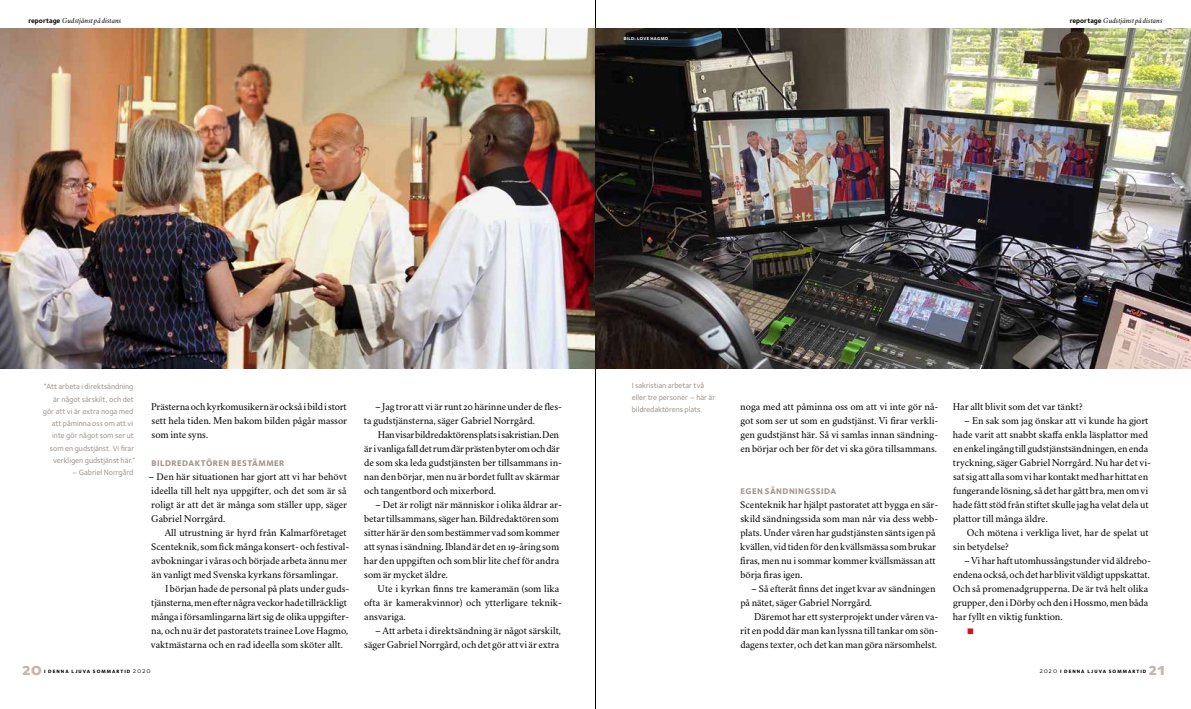
<style>
.page{position:relative;width:1191px;height:709px;background:#fff}
.page>*{position:absolute;margin:0;border:0;box-sizing:border-box;transform-origin:0 0}
.t1{font:17px "Foundry Sterling Extra Bold OSF";color:#c5b7ac}
.t2{font:10.6px/14px "Crimson Svk 2.0";color:#000}
.t3{font:800 8.5px "Foundry Sterling";letter-spacing:.05em;color:#a2978f}
.t4{font:8px "Zapf Dingbats ITC";color:#d51317}
.t5{font:7.8px/12.3px "Foundry Sterling Medium OSF";color:#a2978f}
.t6{font:italic 7.8px "Crimson Svk 2.0";color:#000}
.t7{font:4.9px "Foundry Sterling Extra Bld Expert";letter-spacing:.215em;color:#000}
.t8{font:700 4.5px "Foundry Sterling";letter-spacing:.075em;color:#fff}
.s1{font-family:"Foundry Sterling Bold OSF";font-style:normal;font-size:7px}
.s2{font-family:"Foundry Sterling Book Expert";font-size:7px}
</style>
<div class="page">
<hr style="left:595px;top:0;width:1px;height:709px;background:#000">
<img style="left:0;top:28px;width:1191px;height:340px">
<p class="t6" style="left:29px;top:15px;width:94px"><span class="s1">reportage</span> Gudstjänst på distans</p>
<p class="t6" style="left:1069px;top:15px;width:94px"><span class="s1">reportage</span> Gudstjänst på distans</p>
<p class="t8" style="left:624px;top:35px;width:46px">BILD: LOVE HAGMO</p>
<p class="t5" style="left:43px;top:380px;width:94px;text-align:right">”Att arbeta i direktsändning är något särskilt, och det gör att vi är extra noga med att påminna oss om att vi inte gör något som ser ut som en gudstjänst. Vi firar verkligen gudstjänst här.”</p>
<p class="t5" style="left:72px;top:466px;width:63px">– Gabriel Norrgård</p>
<p class="t2" style="left:151px;top:399px;width:198px;text-align:justify">Prästerna och kyrkomusikern är också i bild i stort sett hela tiden. Men bakom bilden pågår massor som inte syns.</p>
<p class="t3" style="left:152px;top:457px;width:134px">BILDREDAKTÖREN BESTÄMMER</p>
<p class="t2" style="left:148px;top:469px;width:200px;text-align:justify">– Den här situationen har gjort att vi har behövt ideella till helt nya uppgifter, och det som är så roligt är att det är många som ställer upp, säger Gabriel Norrgård.</p>
<p class="t2" style="left:165px;top:525px;width:184px">All utrustning är hyrd från Kalmarföretaget</p>
<p class="t2" style="left:151px;top:539px;width:198px">Scenteknik, som fick många konsert- och festival-</p>
<p class="t2" style="left:152px;top:553px;width:197px">avbokningar i våras och började arbeta ännu mer</p>
<p class="t2" style="left:152px;top:567px;width:188px">än vanligt med Svenska kyrkans församlingar.</p>
<p class="t2" style="left:165px;top:581px;width:186px">I början hade de personal på plats under guds-</p>
<p class="t2" style="left:151px;top:595px;width:197px">tjänsterna, men efter några veckor hade tillräckligt</p>
<p class="t2" style="left:151px;top:609px;width:200px">många i församlingarna lärt sig de olika uppgifter-</p>
<p class="t2" style="left:151px;top:623px;width:198px">na, och nu är det pastoratets trainee Love Hagmo,</p>
<p class="t2" style="left:151px;top:637px;width:193px">vaktmästarna och en rad ideella som sköter allt.</p>
<p class="t2" style="left:364px;top:399px;width:200px;text-indent:11px">– Jag tror att vi är runt 20 härinne under de fles&shy;ta gudstjänsterna, säger Gabriel Norrgård.</p>
<p class="t2" style="left:364px;top:427px;width:198px;text-indent:14px">Han visar bildredaktörens plats i sakristian. Den är i vanliga fall det rum där prästen byter om och där de som ska leda gudstjänsten ber tillsammans in&shy;nan den börjar, men nu är bordet fullt av skärmar och tangentbord och mixerbord.</p>
<p class="t2" style="left:364px;top:497px;width:200px;text-indent:11px">– Det är roligt när människor i olika åldrar ar&shy;betar tillsammans, säger han. Bildredaktören som sitter här är den som bestämmer vad som kommer att synas i sändning. Ibland är det en 19-åring som har den uppgiften och som blir lite chef för andra som är mycket äldre.</p>
<p class="t2" style="left:364px;top:581px;width:198px;text-indent:14px">Ute i kyrkan finns tre kameramän (som lika ofta är kamerakvinnor) och ytterligare teknik&shy;ansvariga.</p>
<p class="t2" style="left:364px;top:623px;width:198px;text-align:right">– Att arbeta i direktsändning är något särskilt, säger Gabriel Norrgård, och det gör att vi är extra</p>
<p class="t5" style="left:632px;top:379px;width:85px">I sakristian arbetar två eller tre personer – här är bildredaktörens plats.</p>
<p class="t2" style="left:740px;top:399px;width:200px;text-align:justify">noga med att påminna oss om att vi inte gör nå&shy;got som ser ut som en gudstjänst. Vi firar verkli&shy;gen gudstjänst här. Så vi samlas innan sändning&shy;en börjar och ber för det vi ska göra tillsammans.</p>
<p class="t3" style="left:740px;top:485px;width:97px">EGEN SÄNDNINGSSIDA</p>
<p class="t2" style="left:740px;top:497px;width:200px">Scenteknik har hjälpt pastoratet att bygga en sär&shy;skild sändningssida som man når via dess webb&shy;plats. Under våren har gudstjänsten sänts igen på kvällen, vid tiden för den kvällsmässa som brukar firas, men nu i sommar kommer kvällsmässan att börja firas igen.</p>
<p class="t2" style="left:740px;top:581px;width:197px;text-indent:11px">– Så efteråt finns det inget kvar av sändningen på nätet, säger Gabriel Norrgård.</p>
<p class="t2" style="left:740px;top:609px;width:200px;text-align:justify;text-indent:14px">Däremot har ett systerprojekt under våren va&shy;rit en podd där man kan lyssna till tankar om sön&shy;dagens texter, och det kan man göra närsomhelst.</p>
<p class="t2" style="left:952px;top:399px;width:132px">Har allt blivit som det var tänkt?</p>
<p class="t2" style="left:953px;top:413px;width:200px;text-indent:11px">– En sak som jag önskar att vi kunde ha gjort hade varit att snabbt skaffa enkla läsplattor med en enkel ingång till gudstjänstsändningen, en enda tryckning, säger Gabriel Norrgård. Nu har det vi&shy;sat sig att alla som vi har kontakt med har hittat en fungerande lösning, så det har gått bra, men om vi hade fått stöd från stiftet skulle jag ha velat dela ut plattor till många äldre.</p>
<p class="t2" style="left:953px;top:525px;width:197px;text-indent:14px">Och mötena i verkliga livet, har de spelat ut sin betydelse?</p>
<p class="t2" style="left:953px;top:553px;width:200px;text-indent:11px">– Vi har haft utomhussångstunder vid äldrebo&shy;endena också, och det har blivit väldigt uppskattat.<br>Och så promenadgrupperna. De är två helt olika grupper, den i Dörby och den i Hossmo, men båda har fyllt en viktig funktion.</p>
<p class="t4" style="left:967px;top:627px;width:8px">■</p>
<h1 class="t1" style="left:22px;top:657px;width:21px">20</h1>
<p class="t7" style="left:44px;top:667px;width:108px">I DENNA LJUVA SOMMARTID <span class="s2">2020</span></p>
<p class="t7" style="left:1039px;top:667px;width:108px"><span class="s2">2020</span> I DENNA LJUVA SOMMARTID</p>
<h1 class="t1" style="left:1149px;top:657px;width:17px">21</h1>
</div>
